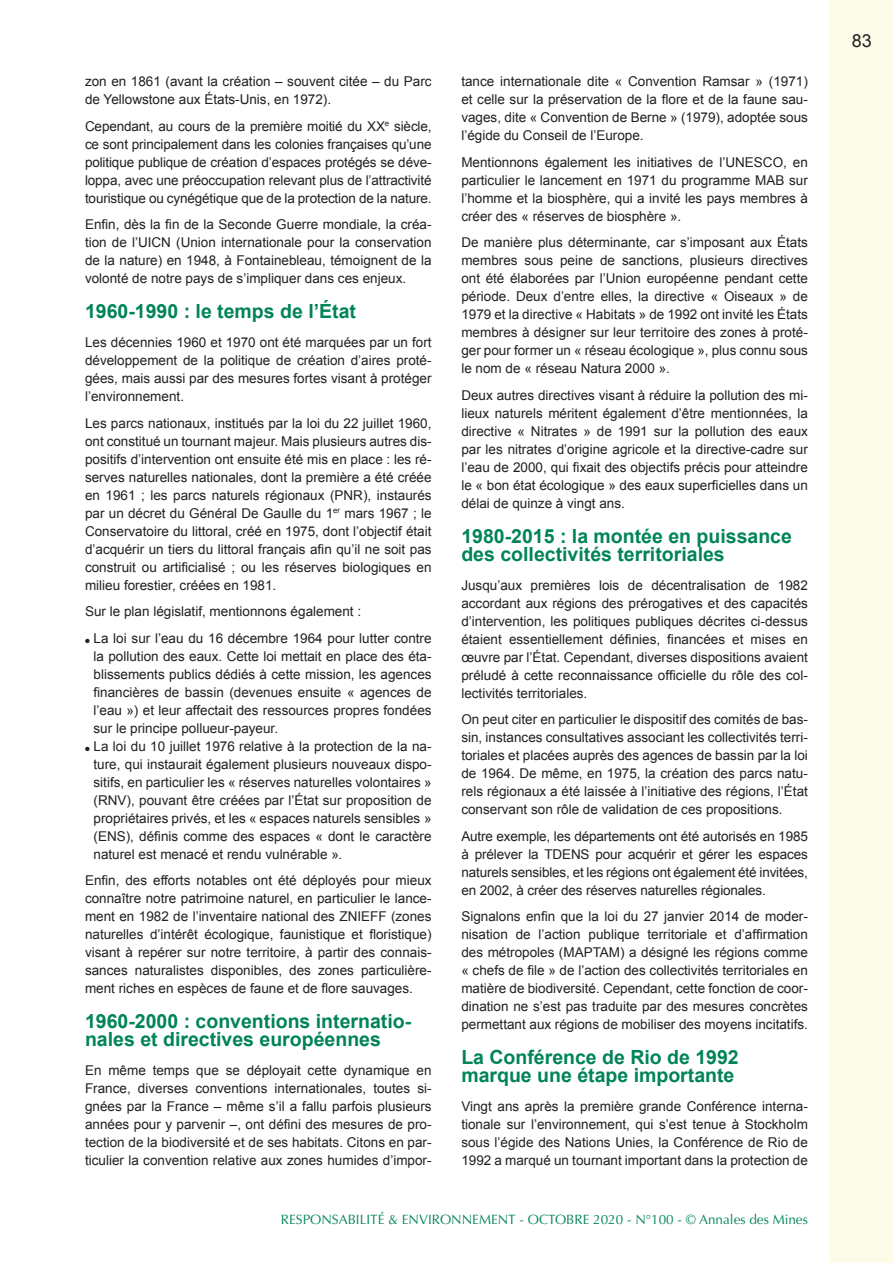
<style>
.page{position:relative;width:893px;height:1263px;background:#fff}
.page>*{position:absolute;margin:0;border:0;box-sizing:border-box;transform-origin:0 0}
.INTER_1{font:700 19.5px/18px "Arial";color:#008457}
.t1{font:18px "Arial";color:#231f20}
.texte_courant{font:13.5px/18px "Arial";color:#231f20;text-align:justify}
.t2{font:13.5px "Optima";color:#008457}
.s1{font-style:inherit}
.s2{font-style:italic}
</style>
<div class="page">
<div style="left:829px;top:0;width:64px;height:1263px;background:#fdfce8"></div>
<p class="texte_courant" style="left:85px;top:73px;width:348px">zon en 1861 (avant la création ‒ souvent citée ‒ du Parc de Yellowstone aux États-Unis, en 1972).</p>
<p class="texte_courant" style="left:85px;top:117px;width:348px">Cependant, au cours de la première moitié du <span class="s1">XX</span><sup>e</sup> siècle, ce sont principalement dans les colonies françaises qu’une politique publique de création d’espaces protégés se déve&shy;loppa, avec une préoccupation relevant plus de l’attractivité touristique ou cynégétique que de la protection de la nature.</p>
<p class="texte_courant" style="left:85px;top:216px;width:348px">Enfin, dès la fin de la Seconde Guerre mondiale, la créa&shy;tion de l’UICN (Union internationale pour la conservation de la nature) en 1948, à Fontainebleau, témoignent de la volonté de notre pays de s’impliquer dans ces enjeux.</p>
<p class="INTER_1" style="left:85px;top:303px;width:272px">1960-1990 : le temps de l’État</p>
<p class="texte_courant" style="left:85px;top:333px;width:348px">Les décennies 1960 et 1970 ont été marquées par un fort développement de la politique de création d’aires proté&shy;gées, mais aussi par des mesures fortes visant à protéger l’environnement.</p>
<p class="texte_courant" style="left:85px;top:414px;width:348px">Les parcs nationaux, institués par la loi du 22 juillet 1960, ont constitué un tournant majeur. Mais plusieurs autres dis&shy;positifs d’intervention ont ensuite été mis en place : les ré&shy;serves naturelles nationales, dont la première a été créée en 1961 ; les parcs naturels régionaux (PNR), instaurés par un décret du Général De Gaulle du 1<sup>er</sup> mars 1967 ; le Conservatoire du littoral, créé en 1975, dont l’objectif était d’acquérir un tiers du littoral français afin qu’il ne soit pas construit ou artificialisé ; ou les réserves biologiques en milieu forestier, créées en 1981.</p>
<p class="texte_courant" style="left:85px;top:602px;width:278px">Sur le plan législatif, mentionnons également :</p>
<p class="texte_courant" style="left:94px;top:629px;width:340px;text-indent:-9px">● La loi sur l’eau du 16 décembre 1964 pour lutter contre la pollution des eaux. Cette loi mettait en place des éta&shy;blissements publics dédiés à cette mission, les agences financières de bassin (devenues ensuite « agences de l’eau ») et leur affectait des ressources propres fondées sur le principe pollueur-payeur.</p>
<p class="texte_courant" style="left:94px;top:737px;width:340px;text-indent:-9px">● La loi du 10 juillet 1976 relative à la protection de la na&shy;ture, qui instaurait également plusieurs nouveaux dispo&shy;sitifs, en particulier les « réserves naturelles volontaires » (RNV), pouvant être créées par l’État sur proposition de propriétaires privés, et les « espaces naturels sensibles » (ENS), définis comme des espaces « dont le caractère naturel est menacé et rendu vulnérable »<span class="s2">.</span></p>
<p class="texte_courant" style="left:85px;top:871px;width:348px">Enfin, des efforts notables ont été déployés pour mieux connaître notre patrimoine naturel, en particulier le lance&shy;ment en 1982 de l’inventaire national des ZNIEFF (zones naturelles d’intérêt écologique, faunistique et floristique) visant à repérer sur notre territoire, à partir des connais&shy;sances naturalistes disponibles, des zones particulière&shy;ment riches en espèces de faune et de flore sauvages.</p>
<p class="INTER_1" style="left:85px;top:1013px;width:328px">1960-2000 : conventions internatio&shy;nales et directives européennes</p>
<p class="texte_courant" style="left:85px;top:1061px;width:348px">En même temps que se déployait cette dynamique en France, diverses conventions internationales, toutes si&shy;gnées par la France ‒ même s’il a fallu parfois plusieurs années pour y parvenir ‒, ont défini des mesures de pro&shy;tection de la biodiversité et de ses habitats. Citons en par&shy;ticulier la convention relative aux zones humides d’impor-</p>
<p class="texte_courant" style="left:461px;top:73px;width:348px">tance internationale dite « Convention Ramsar » (1971) et celle sur la préservation de la flore et de la faune sau&shy;vages, dite « Convention de Berne » (1979), adoptée sous l’égide du Conseil de l’Europe.</p>
<p class="texte_courant" style="left:461px;top:153px;width:348px">Mentionnons également les initiatives de l’UNESCO, en particulier le lancement en 1971 du programme MAB sur l’homme et la biosphère, qui a invité les pays membres à créer des « réserves de biosphère ».</p>
<p class="texte_courant" style="left:461px;top:234px;width:348px">De manière plus déterminante, car s’imposant aux États membres sous peine de sanctions, plusieurs directives ont été élaborées par l’Union européenne pendant cette période. Deux d’entre elles, la directive « Oiseaux » de 1979 et la directive « Habitats » de 1992 ont invité les États membres à désigner sur leur territoire des zones à proté&shy;ger pour former un « réseau écologique », plus connu sous le nom de « réseau Natura 2000 ».</p>
<p class="texte_courant" style="left:461px;top:386px;width:348px">Deux autres directives visant à réduire la pollution des mi&shy;lieux naturels méritent également d’être mentionnées, la directive « Nitrates » de 1991 sur la pollution des eaux par les nitrates d’origine agricole et la directive-cadre sur l’eau de 2000, qui fixait des objectifs précis pour atteindre le « bon état écologique » des eaux superficielles dans un délai de quinze à vingt ans.</p>
<p class="INTER_1" style="left:461px;top:528px;width:332px">1980-2015 : la montée en puissance des collectivités territoriales</p>
<p class="texte_courant" style="left:461px;top:576px;width:348px">Jusqu’aux premières lois de décentralisation de 1982 accordant aux régions des prérogatives et des capacités d’intervention, les politiques publiques décrites ci-dessus étaient essentiellement définies, financées et mises en œuvre par l’État. Cependant, diverses dispositions avaient préludé à cette reconnaissance officielle du rôle des col&shy;lectivités territoriales.</p>
<p class="texte_courant" style="left:461px;top:710px;width:348px">On peut citer en particulier le dispositif des comités de bas&shy;sin, instances consultatives associant les collectivités terri&shy;toriales et placées auprès des agences de bassin par la loi de 1964. De même, en 1975, la création des parcs natu&shy;rels régionaux a été laissée à l’initiative des régions, l’État conservant son rôle de validation de ces propositions.</p>
<p class="texte_courant" style="left:461px;top:827px;width:348px">Autre exemple, les départements ont été autorisés en 1985 à prélever la TDENS pour acquérir et gérer les espaces naturels sensibles, et les régions ont également été invitées, en 2002, à créer des réserves naturelles régionales.</p>
<p class="texte_courant" style="left:461px;top:907px;width:348px">Signalons enfin que la loi du 27 janvier 2014 de moder&shy;nisation de l’action publique territoriale et d’affirmation des métropoles (MAPTAM) a désigné les régions comme « chefs de file » de l’action des collectivités territoriales en matière de biodiversité. Cependant, cette fonction de coor&shy;dination ne s’est pas traduite par des mesures concrètes permettant aux régions de mobiliser des moyens incitatifs.</p>
<p class="INTER_1" style="left:461px;top:1049px;width:279px">La Conférence de Rio de 1992 marque une étape importante</p>
<p class="texte_courant" style="left:461px;top:1097px;width:348px">Vingt ans après la première grande Conférence interna&shy;tionale sur l’environnement, qui s’est tenue à Stockholm sous l’égide des Nations Unies, la Conférence de Rio de 1992 a marqué un tournant important dans la protection de</p>
<p class="t2" style="left:281px;top:1212px;width:528px">RESPONSABILITÉ &amp; ENVIRONNEMENT - OCTOBRE 2020 - N°100 - © Annales des Mines</p>
<h2 class="t1" style="left:852px;top:29px;width:22px">83</h2>
</div>
